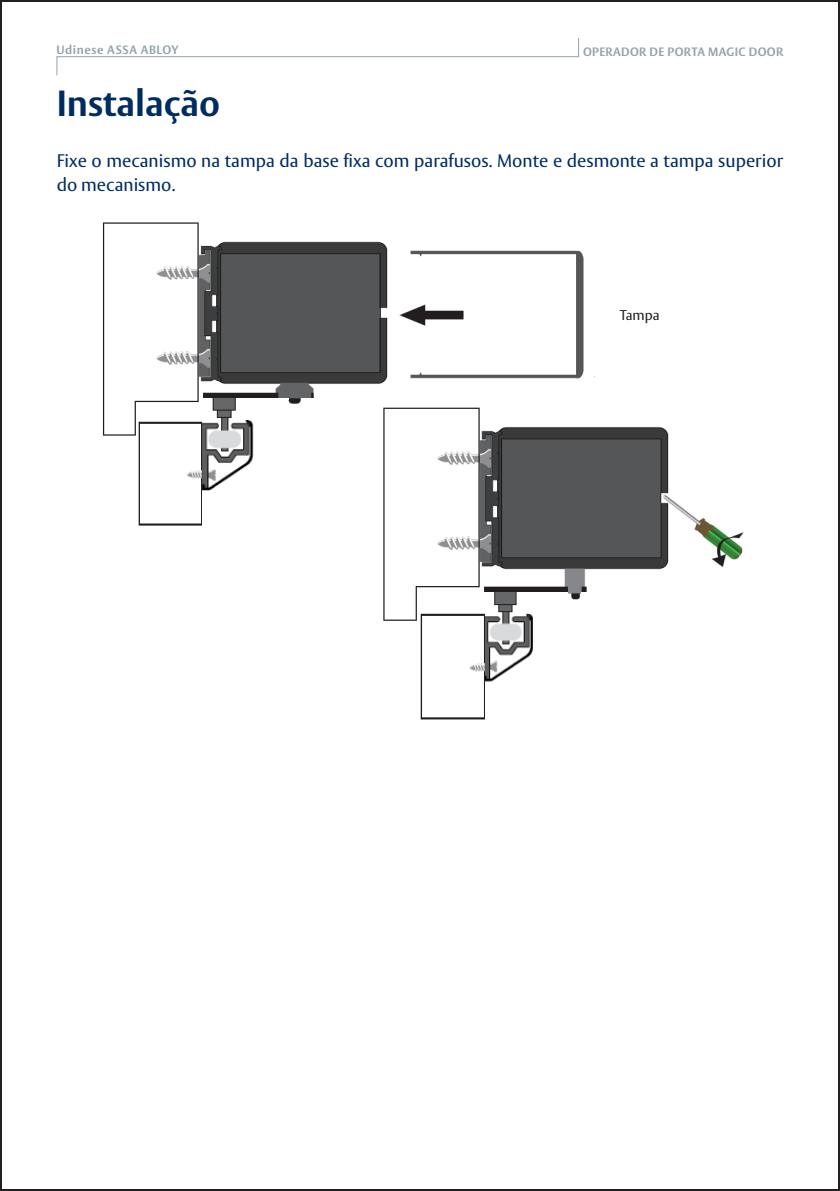
<style>
.page{position:relative;width:840px;height:1191px;background:#fff}
.page>*{position:absolute;margin:0;border:0;box-sizing:border-box;transform-origin:0 0}
.t1{font:700 36px "ASSA Vesta";color:#002c62}
.t2{font:18px/24px "ASSA Vesta";color:#002c62}
.t3{font:14px "ASSA Vesta";color:#231f20}
.t4{font:700 12px "ASSA Vesta";letter-spacing:.03em;color:#93a4aa}
.t5{font:700 12px "ASSA Vesta";letter-spacing:.05em;color:#93a4aa}
</style>
<div class="page">
<svg style="left:56px;top:38px;width:523px;height:38px"></svg>
<svg style="left:839px;top:0;width:1px;height:1191px"></svg>
<img style="left:102px;top:222px;width:642px;height:399px">
<div style="left:592px;top:284px;width:107px;height:50px;background:#fff"></div>
<img style="left:202px;top:398px;width:54px;height:132px">
<img style="left:137px;top:408px;width:65px;height:123px">
<img style="left:419px;top:604px;width:65px;height:116px">
<hr style="left:537px;top:592px;width:30px;height:2px;background:#fff">
<hr style="left:483px;top:592px;width:30px;height:2px;background:#fff">
<img style="left:484px;top:592px;width:53px;height:128px">
<svg style="left:581px;top:592px;width:6px;height:3px"></svg>
<hr style="left:256px;top:398px;width:32px;height:1px;background:#fff">
<svg style="left:301px;top:398px;width:12px;height:1px"></svg>
<p class="t5" style="left:56px;top:43px;width:124px">Udinese ASSA ABLOY</p>
<p class="t4" style="left:582px;top:44px;width:201px">OPERADOR DE PORTA MAGIC DOOR</p>
<p class="t1" style="left:57px;top:81px;width:165px">Instalação</p>
<p class="t2" style="left:57px;top:149px;width:727px">Fixe o mecanismo na tampa da base fixa com parafusos. Monte e desmonte a tampa superior do mecanismo.</p>
<p class="t3" style="left:619px;top:306px;width:41px">Tampa</p>
</div>
